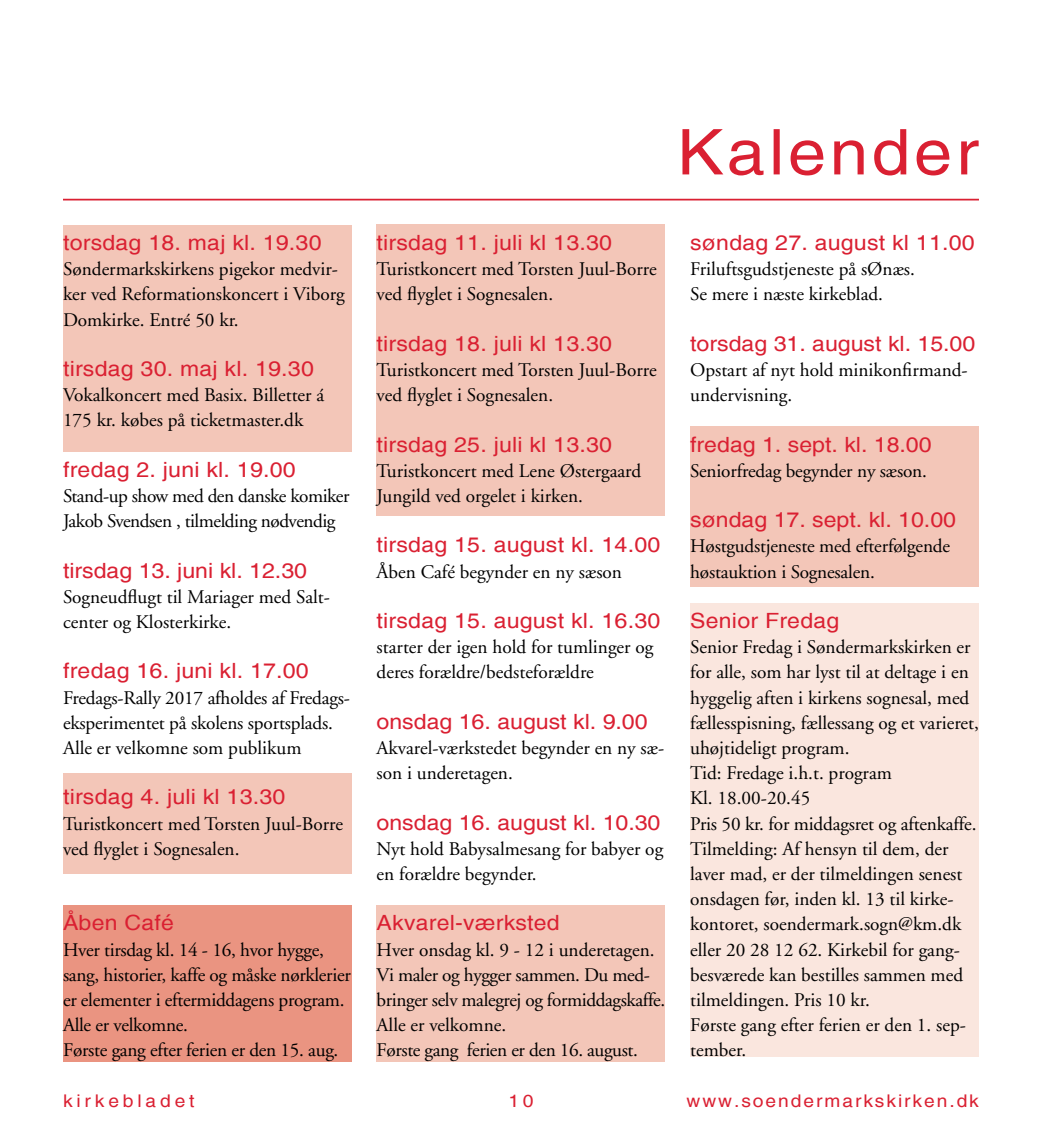
<style>
.page{position:relative;width:1042px;height:1141px;background:#fff}
.page>*{position:absolute;margin:0;border:0;box-sizing:border-box;transform-origin:0 0}
.t1{font:63px "Helvetica";color:#da2032;scale:1.1 1}
.t2{font:21px "Helvetica";letter-spacing:.01em;color:#da2032;scale:1.1 1}
.t3{font:19.25px/25.2px "Adobe Garamond";color:#000}
.t4{font:19.25px/25.2px "Adobe Garamond";letter-spacing:-.02em;color:#000}
.t5{font:19.25px/25.2px "Adobe Garamond";letter-spacing:-.025em;color:#000}
.t6{font:17.5px "Helvetica";letter-spacing:.1em;color:#da2032;scale:1.1 1}
.t7{font:17.5px "Helvetica";letter-spacing:.2em;color:#da2032;scale:1.1 1}
</style>
<div class="page">
<hr style="left:63px;top:199px;width:916px;height:1px;background:#da2032">
<div style="left:63px;top:773px;width:289px;height:101px;background:#f3c6b8"></div>
<div style="left:377px;top:225px;width:288px;height:291px;background:#f3c6b8"></div>
<div style="left:690px;top:426px;width:289px;height:161px;background:#f3c6b8"></div>
<div style="left:63px;top:225px;width:289px;height:227px;background:#f3c6b8"></div>
<div style="left:63px;top:905px;width:289px;height:157px;background:#ea9481"></div>
<div style="left:690px;top:603px;width:289px;height:453px;background:#fae6de"></div>
<div style="left:377px;top:905px;width:288px;height:157px;background:#f3c6b8"></div>
<p class="t2" style="left:63px;top:230px;width:236px">torsdag 18. maj kl. 19.30</p>
<p class="t3" style="left:63px;top:257px;width:283px">Søndermarkskirkens pigekor medvir&shy;ker ved Reformationskoncert i Viborg<br>Domkirke. Entré 50 kr.</p>
<p class="t2" style="left:63px;top:356px;width:229px">tirsdag 30. maj kl. 19.30</p>
<p class="t3" style="left:63px;top:383px;width:263px">Vokalkoncert med Basix. Billetter á<br>175 kr. købes på ticketmaster.dk</p>
<p class="t2" style="left:63px;top:457px;width:213px">fredag 2. juni kl. 19.00</p>
<p class="t5" style="left:63px;top:484px;width:288px">Stand-up show med den danske komiker<br>Jakob Svendsen , tilmelding nødvendig</p>
<p class="t2" style="left:63px;top:558px;width:223px">tirsdag 13. juni kl. 12.30</p>
<p class="t3" style="left:63px;top:585px;width:268px">Sogneudflugt til Mariager med Salt&shy;center og Klosterkirke.</p>
<p class="t2" style="left:63px;top:659px;width:225px">fredag 16. juni kl. 17.00</p>
<p class="t3" style="left:63px;top:685px;width:288px">Fredags-Rally 2017 afholdes af Fredags&shy;eksperimentet på skolens sportsplads.<br>Alle er velkomne som publikum</p>
<p class="t2" style="left:63px;top:785px;width:204px">tirsdag 4. juli kl 13.30</p>
<p class="t3" style="left:63px;top:811px;width:281px">Turistkoncert med Torsten Juul-Borre ved flyglet i Sognesalen.</p>
<p class="t2" style="left:63px;top:911px;width:102px">Åben Café</p>
<p class="t3" style="left:63px;top:937px;width:289px">Hver tirsdag kl. 14 - 16, hvor hygge, sang, historier, kaffe og måske nørklerier er elementer i eftermiddagens program.<br>Alle er velkomne.<br>Første gang efter ferien er den 15. aug.</p>
<h1 class="t1" style="left:677px;top:116px;width:276px">Kalender</h1>
<p class="t2" style="left:377px;top:230px;width:215px">tirsdag 11. juli kl 13.30</p>
<p class="t3" style="left:377px;top:257px;width:281px">Turistkoncert med Torsten Juul-Borre ved flyglet i Sognesalen.</p>
<p class="t2" style="left:377px;top:331px;width:215px">tirsdag 18. juli kl 13.30</p>
<p class="t3" style="left:377px;top:358px;width:281px">Turistkoncert med Torsten Juul-Borre ved flyglet i Sognesalen.</p>
<p class="t2" style="left:377px;top:432px;width:215px">tirsdag 25. juli kl 13.30</p>
<p class="t3" style="left:377px;top:459px;width:266px">Turistkoncert med Lene Østergaard<br>Jungild ved orgelet i kirken.</p>
<p class="t2" style="left:377px;top:533px;width:259px">tirsdag 15. august kl. 14.00</p>
<p class="t3" style="left:377px;top:559px;width:247px">Åben Café begynder en ny sæson</p>
<p class="t2" style="left:377px;top:608px;width:259px">tirsdag 15. august kl. 16.30</p>
<p class="t3" style="left:377px;top:635px;width:278px">starter der igen hold for tumlinger og deres forældre/bedsteforældre</p>
<p class="t2" style="left:377px;top:709px;width:248px">onsdag 16. august kl. 9.00</p>
<p class="t3" style="left:377px;top:736px;width:289px">Akvarel-værkstedet begynder en ny sæ&shy;son i underetagen.</p>
<p class="t2" style="left:377px;top:810px;width:260px">onsdag 16. august kl. 10.30</p>
<p class="t3" style="left:377px;top:837px;width:288px">Nyt hold Babysalmesang for babyer og en forældre begynder.</p>
<p class="t2" style="left:377px;top:911px;width:168px">Akvarel-værksted</p>
<p class="t4" style="left:377px;top:937px;width:290px">Hver onsdag kl. 9 - 12 i underetagen.<br>Vi maler og hygger sammen. Du med&shy;bringer selv malegrej og formiddagskaffe.<br>Alle er velkomne.<br>Første gang ferien er den 16. august.</p>
<p class="t2" style="left:690px;top:230px;width:260px">søndag 27. august kl 11.00</p>
<p class="t3" style="left:690px;top:257px;width:226px">Friluftsgudstjeneste på sØnæs.<br>Se mere i næste kirkeblad.</p>
<p class="t2" style="left:690px;top:331px;width:261px">torsdag 31. august kl. 15.00</p>
<p class="t3" style="left:690px;top:358px;width:279px">Opstart af nyt hold minikonfirmand&shy;undervisning.</p>
<p class="t2" style="left:690px;top:432px;width:221px">fredag 1. sept. kl. 18.00</p>
<p class="t3" style="left:690px;top:459px;width:238px">Seniorfredag begynder ny sæson.</p>
<p class="t2" style="left:690px;top:508px;width:243px">søndag 17. sept. kl. 10.00</p>
<p class="t3" style="left:690px;top:534px;width:261px">Høstgudstjeneste med efterfølgende høstauktion i Sognesalen.</p>
<p class="t2" style="left:690px;top:608px;width:137px">Senior Fredag</p>
<p class="t3" style="left:690px;top:635px;width:290px">Senior Fredag i Søndermarkskirken er for alle, som har lyst til at deltage i en hyggelig aften i kirkens sognesal, med fællesspisning, fællessang og et varieret, uhøjtideligt program.<br>Tid: Fredage i.h.t. program<br>Kl. 18.00-20.45<br>Pris 50 kr. for middagsret og aftenkaffe.<br>Tilmelding: Af hensyn til dem, der laver mad, er der tilmeldingen senest onsdagen før, inden kl. 13 til kirke&shy;kontoret, soendermark.sogn@km.dk eller 20 28 12 62. Kirkebil for gang&shy;besværede kan bestilles sammen med tilmeldingen. Pris 10 kr.<br>Første gang efter ferien er den 1. sep&shy;tember.</p>
<p class="t7" style="left:63px;top:1090px;width:121px">kirkebladet</p>
<p class="t6" style="left:508px;top:1090px;width:24px">10</p>
<p class="t6" style="left:686px;top:1090px;width:267px">www.soendermarkskirken.dk</p>
</div>
